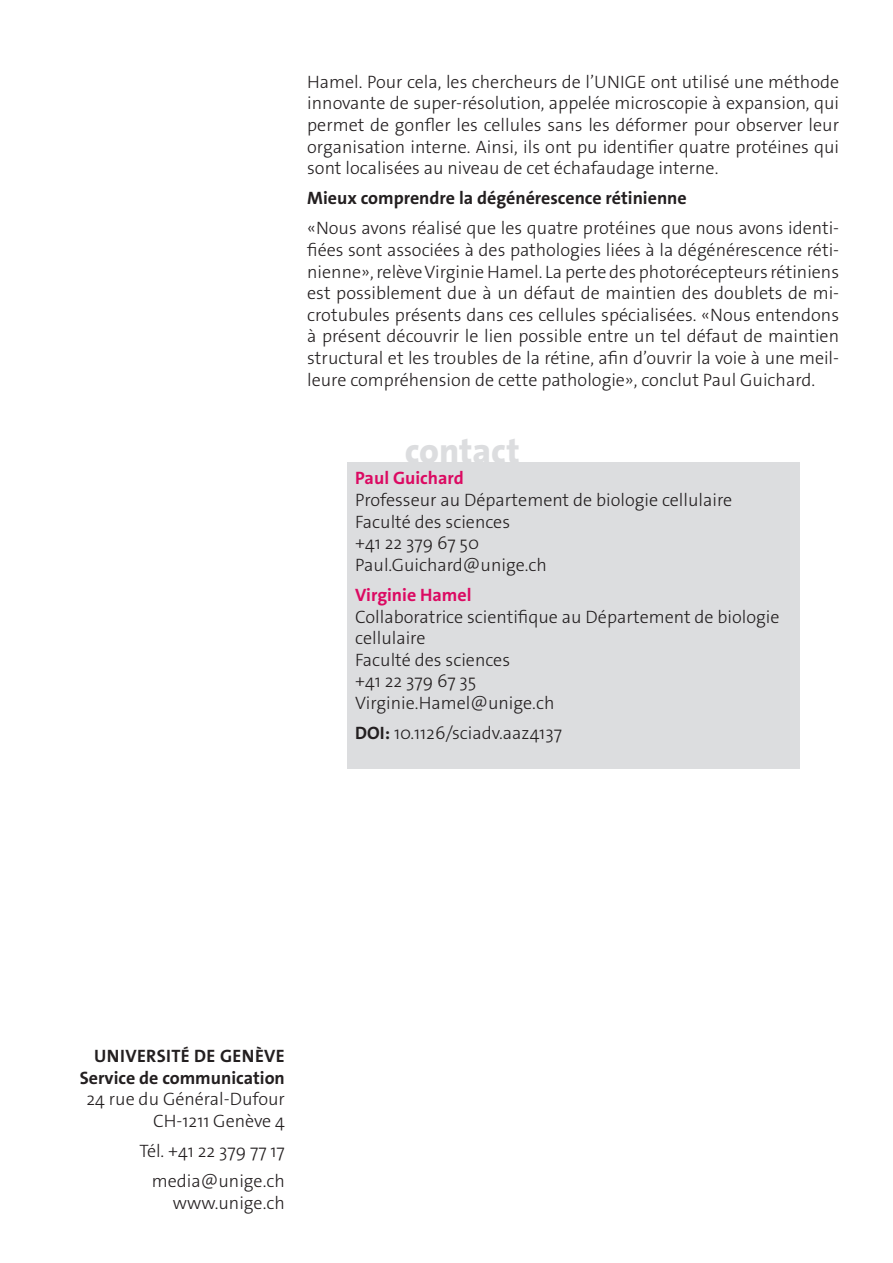
<style>
.page{position:relative;width:893px;height:1263px;background:#fff}
.page>*{position:absolute;margin:0;border:0;box-sizing:border-box;transform-origin:0 0}
._4__texte_courant{font:800 35.7px "The Sans Os F";color:#dcdddf}
._4__texte_courant-2{font:300 18px/21.6px "The Sans Os F";color:#231f20}
.texte_courant{font:300 18px/21.6px "The Sans Os F";color:#231f20;text-align:right}
._4__texte_courant-3{font:700 18px "The Sans Os F";color:#231f20}
.texte_courant-2{font:700 18px "The Sans Os F";letter-spacing:.02em;color:#231f20}
.s1{font-weight:700;color:#db0a62}
.s2{font-weight:700}
</style>
<div class="page">
<div style="left:347px;top:463px;width:453px;height:306px;background:#dcdddf"></div>
<p class="_4__texte_courant-2" style="left:307px;top:71px;width:533px;text-align:justify">Hamel. Pour cela, les chercheurs de l’UNIGE ont utilisé une méthode innovante de super-résolution, appelée microscopie à expansion, qui permet de gonfler les cellules sans les déformer pour observer leur organisation interne. Ainsi, ils ont pu identifier quatre protéines qui sont localisées au niveau de cet échafaudage interne.</p>
<p class="_4__texte_courant-3" style="left:307px;top:187px;width:381px">Mieux comprendre la dégénérescence rétinienne</p>
<p class="_4__texte_courant-2" style="left:307px;top:218px;width:533px;text-align:justify">«Nous avons réalisé que les quatre protéines que nous avons identi&shy;fiées sont associées à des pathologies liées à la dégénérescence réti&shy;nienne», relève Virginie Hamel. La perte des photorécepteurs rétiniens est possiblement due à un défaut de maintien des doublets de mi&shy;crotubules présents dans ces cellules spécialisées. «Nous entendons à présent découvrir le lien possible entre un tel défaut de maintien structural et les troubles de la rétine, afin d’ouvrir la voie à une meil&shy;leure compréhension de cette pathologie», conclut Paul Guichard.</p>
<p class="_4__texte_courant" style="left:405px;top:428px;width:116px">contact</p>
<p class="_4__texte_courant-2" style="left:355px;top:468px;width:378px"><span class="s1">Paul Guichard<br></span>Professeur au Département de biologie cellulaire<br>Faculté des sciences<br>+41 22 379 67 50<br>Paul.Guichard@unige.ch</p>
<p class="_4__texte_courant-2" style="left:355px;top:584px;width:426px"><span class="s1">Virginie Hamel<br></span>Collaboratrice scientifique au Département de biologie cellulaire<br>Faculté des sciences<br>+41 22 379 67 35<br>Virginie.Hamel@unige.ch</p>
<p class="_4__texte_courant-2" style="left:355px;top:722px;width:208px"><span class="s2">DOI:</span> 10.1126/sciadv.aaz4137</p>
<p class="texte_courant-2" style="left:94px;top:1044px;width:192px">UNIVERSITÉ DE GENÈVE</p>
<p class="texte_courant" style="left:80px;top:1067px;width:207px"><span class="s2">Service de communication<br></span>24 rue du Général-Dufour<br>CH-1211 Genève 4</p>
<p class="texte_courant" style="left:139px;top:1140px;width:147px">Tél. +41 22 379 77 17</p>
<p class="texte_courant" style="left:152px;top:1170px;width:135px">media@unige.ch www.unige.ch</p>
</div>
